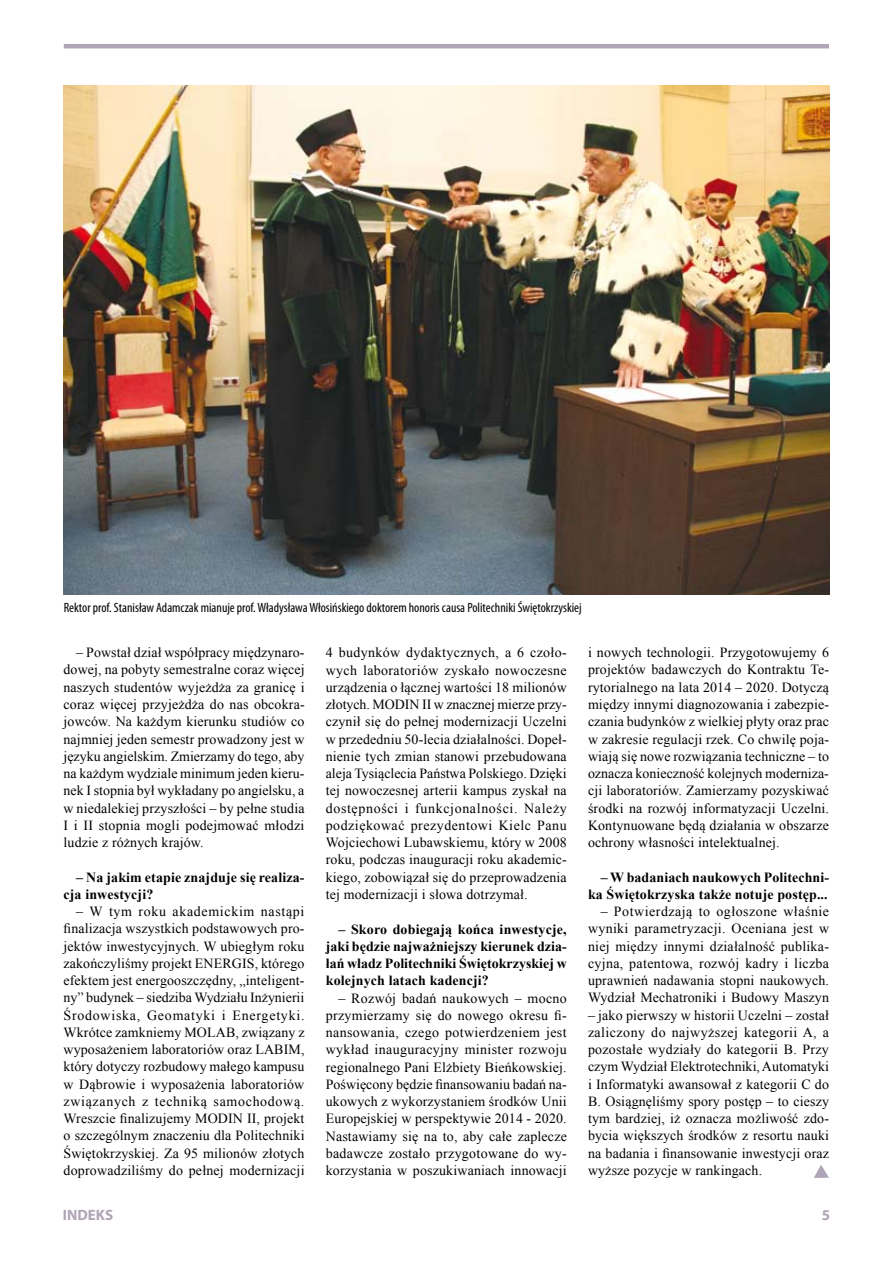
<style>
.page{position:relative;width:893px;height:1263px;background:#fff}
.page>*{position:absolute;margin:0;border:0;box-sizing:border-box;transform-origin:0 0}
.t1{font:700 15px "Myriad Pro";color:#afa5b6}
.t2{font:13.95px/17.2px "Times New Roman";letter-spacing:.01em;color:#000;text-align:justify}
.t3{font:700 13.95px/17.2px "Times New Roman";letter-spacing:.01em;color:#000}
.t4{font:condensed 13.5px "Myriad Pro";color:#000}
</style>
<div class="page">
<hr style="left:64px;top:44px;width:765px;height:4px;background:#afa5b6">
<img style="left:64px;top:85px;width:765px;height:509px">
<svg style="left:814px;top:1165px;width:15px;height:13px"></svg>
<p class="t4" style="left:64px;top:599px;width:519px">Rektor prof. Stanisław Adamczak mianuje prof. Władysława Włosińskiego doktorem honoris causa Politechniki Świętokrzyskiej</p>
<p class="t2" style="left:64px;top:644px;width:243px;text-indent:13px">– Powstał dział współpracy międzynaro&shy;dowej, na pobyty semestralne coraz więcej naszych studentów wyjeżdża za granicę i coraz więcej przyjeżdża do nas obcokra&shy;jowców. Na każdym kierunku studiów co najmniej jeden semestr prowadzony jest w języku angielskim. Zmierzamy do tego, aby na każdym wydziale minimum jeden kieru&shy;nek I stopnia był wykładany po angielsku, a w niedalekiej przyszłości – by pełne studia I i II stopnia mogli podejmować młodzi ludzie z różnych krajów.</p>
<p class="t3" style="left:64px;top:868px;width:243px;text-indent:13px">– Na jakim etapie znajduje się realiza&shy;cja inwestycji?</p>
<p class="t2" style="left:64px;top:902px;width:243px;text-indent:13px">– W tym roku akademickim nastąpi finalizacja wszystkich podstawowych pro&shy;jektów inwestycyjnych. W ubiegłym roku zakończyliśmy projekt ENERGIS, którego efektem jest energooszczędny, „inteligent&shy;ny” budynek – siedziba Wydziału Inżynierii Środowiska, Geomatyki i Energetyki.<br>Wkrótce zamkniemy MOLAB, związany z wyposażeniem laboratoriów oraz LABIM, który dotyczy rozbudowy małego kampusu w Dąbrowie i wyposażenia laboratoriów związanych z techniką samochodową.<br>Wreszcie finalizujemy MODIN II, projekt o szczególnym znaczeniu dla Politechniki Świętokrzyskiej. Za 95 milionów złotych doprowadziliśmy do pełnej modernizacji</p>
<p class="t2" style="left:588px;top:644px;width:243px">i nowych technologii. Przygotowujemy 6 projektów badawczych do Kontraktu Te&shy;rytorialnego na lata 2014 – 2020. Dotyczą między innymi diagnozowania i zabezpie&shy;czania budynków z wielkiej płyty oraz prac w zakresie regulacji rzek. Co chwilę poja&shy;wiają się nowe rozwiązania techniczne – to oznacza konieczność kolejnych moderniza&shy;cji laboratoriów. Zamierzamy pozyskiwać środki na rozwój informatyzacji Uczelni.<br>Kontynuowane będą działania w obszarze ochrony własności intelektualnej.</p>
<p class="t3" style="left:588px;top:868px;width:243px;text-align:right">– W badaniach naukowych Politechni&shy;ka Świętokrzyska także notuje postęp...</p>
<p class="t2" style="left:588px;top:902px;width:243px;text-indent:13px">– Potwierdzają to ogłoszone właśnie wyniki parametryzacji. Oceniana jest w niej między innymi działalność publika&shy;cyjna, patentowa, rozwój kadry i liczba uprawnień nadawania stopni naukowych.<br>Wydział Mechatroniki i Budowy Maszyn</p>
<p class="t2" style="left:588px;top:1006px;width:243px">– jako pierwszy w historii Uczelni – został zaliczony do najwyższej kategorii A, a pozostałe wydziały do kategorii B. Przy czym Wydział Elektrotechniki, Automatyki i Informatyki awansował z kategorii C do B. Osiągnęliśmy spory postęp – to cieszy tym bardziej, iż oznacza możliwość zdo&shy;bycia większych środków z resortu nauki na badania i finansowanie inwestycji oraz wyższe pozycje w rankingach.</p>
<p class="t2" style="left:326px;top:644px;width:243px">4 budynków dydaktycznych, a 6 czoło&shy;wych laboratoriów zyskało nowoczesne urządzenia o łącznej wartości 18 milionów złotych. MODIN II w znacznej mierze przy&shy;czynił się do pełnej modernizacji Uczelni w przededniu 50-lecia działalności. Dopeł&shy;nienie tych zmian stanowi przebudowana aleja Tysiąclecia Państwa Polskiego. Dzięki tej nowoczesnej arterii kampus zyskał na dostępności i funkcjonalności. Należy podziękować prezydentowi Kielc Panu Wojciechowi Lubawskiemu, który w 2008 roku, podczas inauguracji roku akademic&shy;kiego, zobowiązał się do przeprowadzenia tej modernizacji i słowa dotrzymał.</p>
<p class="t3" style="left:326px;top:920px;width:243px;text-align:justify;text-indent:13px">– Skoro dobiegają końca inwestycje, jaki będzie najważniejszy kierunek dzia&shy;łań władz Politechniki Świętokrzyskiej w kolejnych latach kadencji?</p>
<p class="t2" style="left:326px;top:989px;width:243px;text-indent:13px">– Rozwój badań naukowych – mocno przymierzamy się do nowego okresu fi&shy;nansowania, czego potwierdzeniem jest wykład inauguracyjny minister rozwoju regionalnego Pani Elżbiety Bieńkowskiej.<br>Poświęcony będzie finansowaniu badań na&shy;ukowych z wykorzystaniem środków Unii Europejskiej w perspektywie 2014 - 2020.<br>Nastawiamy się na to, aby całe zaplecze badawcze zostało przygotowane do wy&shy;korzystania w poszukiwaniach innowacji</p>
<p class="t1" style="left:63px;top:1205px;width:52px">INDEKS</p>
<p class="t1" style="left:822px;top:1205px;width:10px">5</p>
</div>
